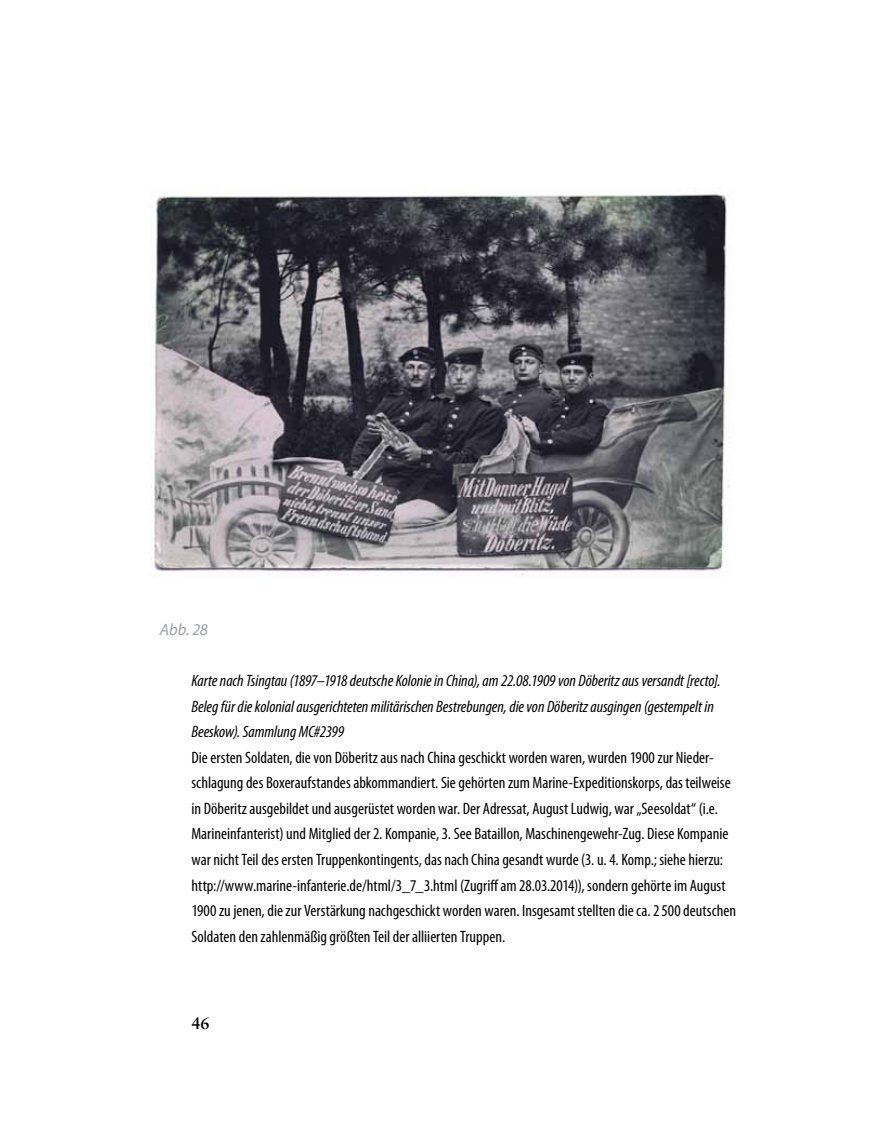
<style>
.page{position:relative;width:885px;height:1127px;background:#fff}
.page>*{position:absolute;margin:0;border:0;box-sizing:border-box;transform-origin:0 0}
.t1{font:condensed 16.5px/25.5px "Myriad Pro";color:#000}
.t2{font:italic condensed 16.5px/25.5px "Myriad Pro";letter-spacing:-.005em;color:#000}
.t3{font:italic 16.5px "Myriad Pro";color:#a0a2a4}
.t4{font:700 16.5px "Sabon";color:#000}
</style>
<div class="page">
<img style="left:150px;top:194px;width:580px;height:382px">
<p class="t3" style="left:160px;top:620px;width:49px">Abb. 28</p>
<p class="t2" style="left:191px;top:668px;width:530px">Karte nach Tsingtau (1897–1918 deutsche Kolonie in China), am 22.08.1909 von Döberitz aus versandt [recto].<br>Beleg für die kolonial ausgerichteten militärischen Bestrebungen, die von Döberitz ausgingen (gestempelt in<br>Beeskow). Sammlung MC#2399</p>
<p class="t1" style="left:191px;top:744px;width:546px">Die ersten Soldaten, die von Döberitz aus nach China geschickt worden waren, wurden 1900 zur Nieder&shy;schlagung des Boxeraufstandes abkommandiert. Sie gehörten zum Marine-Expeditionskorps, das teilweise in Döberitz ausgebildet und ausgerüstet worden war. Der Adressat, August Ludwig, war „Seesoldat“ (i.e.<br>Marineinfanterist) und Mitglied der 2. Kompanie, 3. See Bataillon, Maschinengewehr-Zug. Diese Kompanie war nicht Teil des ersten Truppenkontingents, das nach China gesandt wurde (3. u. 4. Komp.; siehe hierzu: http://www.marine-infanterie.de/html/3_7_3.html (Zugriff am 28.03.2014)), sondern gehörte im August 1900 zu jenen, die zur Verstärkung nachgeschickt worden waren. Insgesamt stellten die ca. 2500 deutschen Soldaten den zahlenmäßig größten Teil der alliierten Truppen.</p>
<p class="t4" style="left:191px;top:1013px;width:20px">46</p>
</div>
